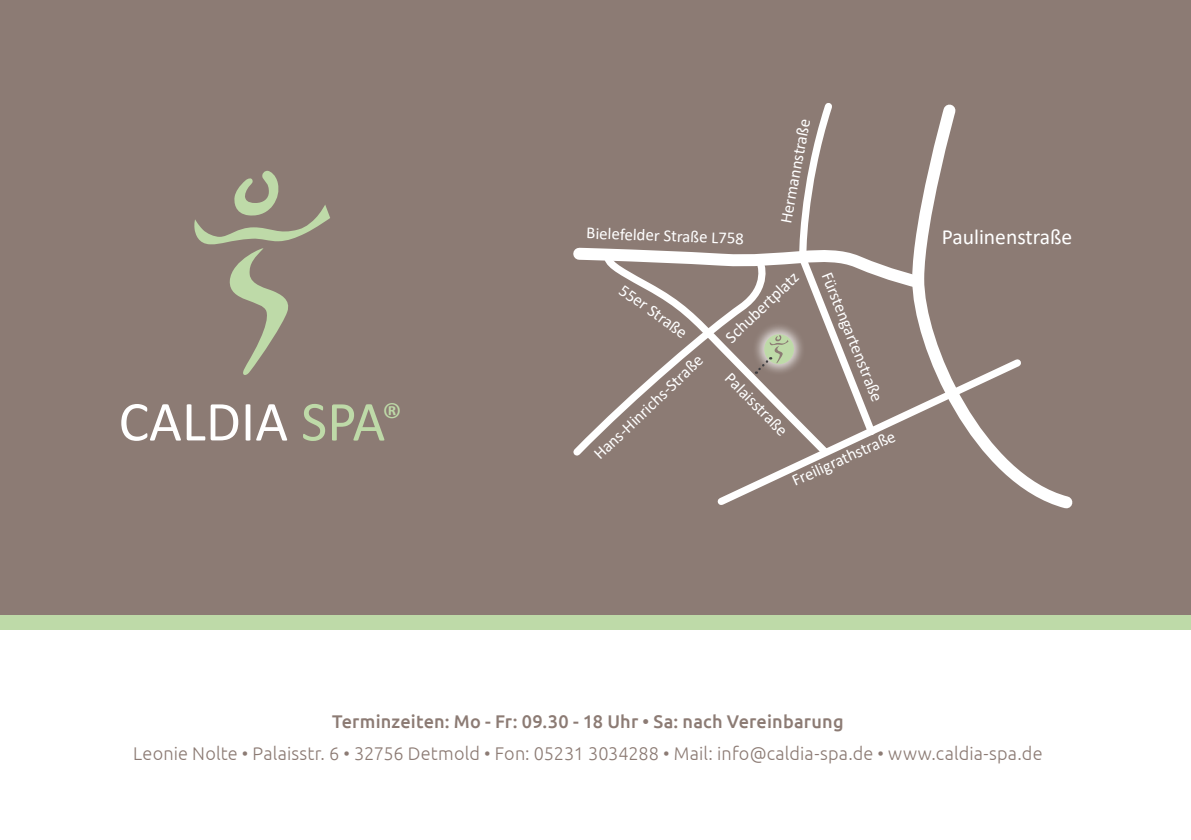
<style>
.page{position:relative;width:1191px;height:840px;background:#fff}
.page>*{position:absolute;margin:0;border:0;box-sizing:border-box;transform-origin:0 0}
.t1{font:57px "Calibri";color:#fff}
.t2{font:21.6px "Calibri";color:#fff}
.t3{font:300 18.4px "Ubuntu";letter-spacing:.01em;color:#8c7b74}
.t4{font:500 18.4px "Ubuntu";letter-spacing:.01em;color:#8c7b74}
.t5{font:16.8px "Calibri";color:#fff}
.s1{color:#bedaa8}
</style>
<div class="page">
<div style="left:0;top:0;width:1191px;height:622px;background:#8c7b74"></div>
<div style="left:0;top:614px;width:1191px;height:15px;background:#bedaa8"></div>
<svg style="left:927px;top:104px;width:146px;height:405px"></svg>
<svg style="left:717px;top:353px;width:310px;height:156px"></svg>
<svg style="left:573px;top:103px;width:354px;height:337px"></svg>
<svg style="left:194px;top:170px;width:136px;height:205px"></svg>
<h1 class="t1" style="left:119px;top:381px;width:285px">CALDIA <span class="s1">SPA</span><sup>®</sup></h1>
<p class="t5" style="left:587px;top:221px;width:159px;rotate:2deg">Bielefelder Straße L758</p>
<p class="t5" style="left:773px;top:221px;width:108px;rotate:-79deg">Hermannstraße</p>
<p class="t5" style="left:627px;top:278px;width:81px;rotate:35deg">55er Straße</p>
<p class="t5" style="left:588px;top:447px;width:145px;rotate:-43deg">Hans-Hinrichs-Straße</p>
<p class="t5" style="left:837px;top:268px;width:139px;rotate:68deg">Fürstengartenstraße</p>
<p class="t5" style="left:720px;top:330px;width:95px;rotate:-43deg">Schubertplatz</p>
<p class="t5" style="left:736px;top:367px;width:83px;rotate:46deg">Palaisstraße</p>
<p class="t5" style="left:788px;top:471px;width:113px;rotate:-25deg">Freiligrathstraße</p>
<p class="t2" style="left:941px;top:222px;width:132px">Paulinenstraße</p>
<p class="t4" style="left:332px;top:709px;width:513px">Terminzeiten: Mo - Fr: 09.30 - 18 Uhr • Sa: nach Vereinbarung</p>
<p class="t3" style="left:133px;top:742px;width:910px">Leonie Nolte • Palaisstr. 6 • 32756 Detmold • Fon: 05231 3034288 • Mail: info@caldia-spa.de • www.caldia-spa.de</p>
</div>
